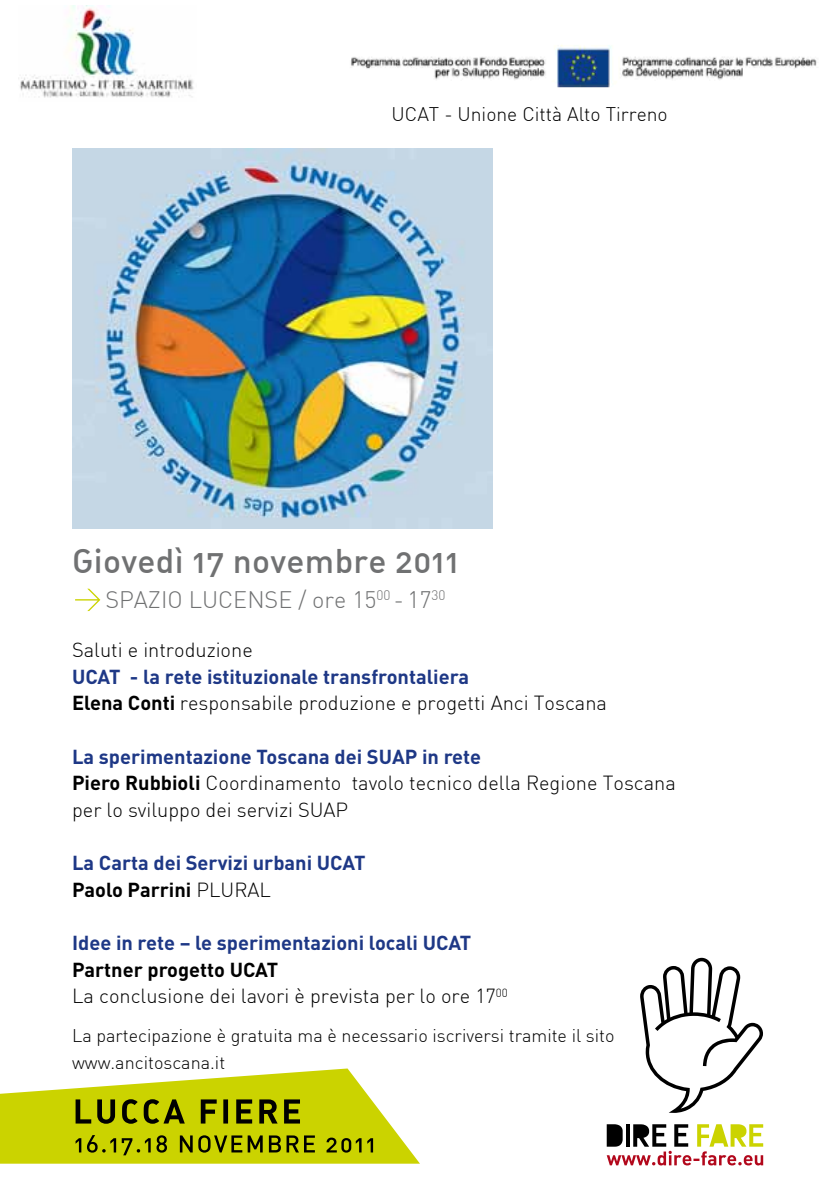
<style>
.page{position:relative;width:840px;height:1191px;background:#fff}
.page>*{position:absolute;margin:0;border:0;box-sizing:border-box;transform-origin:0 0}
.t1{font:500 33.4px "DIN Alternate";letter-spacing:.01em;color:#707172}
.t2{font:300 23.4px "DIN";color:#707172}
.t3{font:300 20px/26.6px "DIN";color:#000}
.t4{font:700 20px/26.6px "DIN";color:#1e3886}
.t5{font:300 19.4px "DIN";color:#000}
.t6{font:300 18px/26.6px "DIN";color:#000}
.s1{font-weight:700;color:#1e3886}
.s2{font-weight:700}
.s3{color:#000}
.s4{font-weight:300;color:#000}
</style>
<div class="page">
<img style="left:72px;top:149px;width:420px;height:380px">
<svg style="left:640px;top:957px;width:122px;height:155px"></svg>
<svg style="left:606px;top:1124px;width:156px;height:41px"></svg>
<svg style="left:0;top:1068px;width:420px;height:95px"></svg>
<img style="left:351px;top:45px;width:466px;height:43px">
<img style="left:18px;top:6px;width:176px;height:92px">
<svg style="left:75px;top:588px;width:25px;height:23px"></svg>
<p class="t5" style="left:391px;top:102px;width:277px">UCAT - Unione Città Alto Tirreno</p>
<h1 class="t1" style="left:72px;top:540px;width:388px">Giovedì 17 novembre 2011</h1>
<p class="t2" style="left:105px;top:585px;width:341px">Spazio Lucense / ore 15<sup>00</sup> - 17<sup>30</sup></p>
<p class="t3" style="left:72px;top:636px;width:182px">Saluti e introduzione</p>
<p class="t3" style="left:72px;top:663px;width:536px"><span class="s1">UCAT - la rete istituzionale transfrontaliera<br></span><span class="s2">Elena Conti</span> responsabile produzione e progetti Anci Toscana</p>
<p class="t3" style="left:72px;top:743px;width:605px"><span class="s1">La sperimentazione Toscana dei SUAP in rete<br></span><span class="s2">Piero Rubbioli</span> Coordinamento tavolo tecnico della Regione Toscana per lo sviluppo dei servizi SUAP</p>
<p class="t4" style="left:72px;top:849px;width:295px">La Carta dei Servizi urbani UCAT<br><span class="s3">Paolo Parrini</span> <span class="s4">PLURAL</span></p>
<p class="t4" style="left:72px;top:929px;width:400px">Idee in rete – le sperimentazioni locali UCAT</p>
<p class="t3" style="left:72px;top:956px;width:437px"><span class="s2">Partner progetto UCAT<br></span>La conclusione dei lavori è prevista per lo ore 17<sup>00</sup></p>
<p class="t6" style="left:72px;top:1022px;width:543px">La partecipazione è gratuita ma è necessario iscriversi tramite il sito www.ancitoscana.it</p>
</div>
